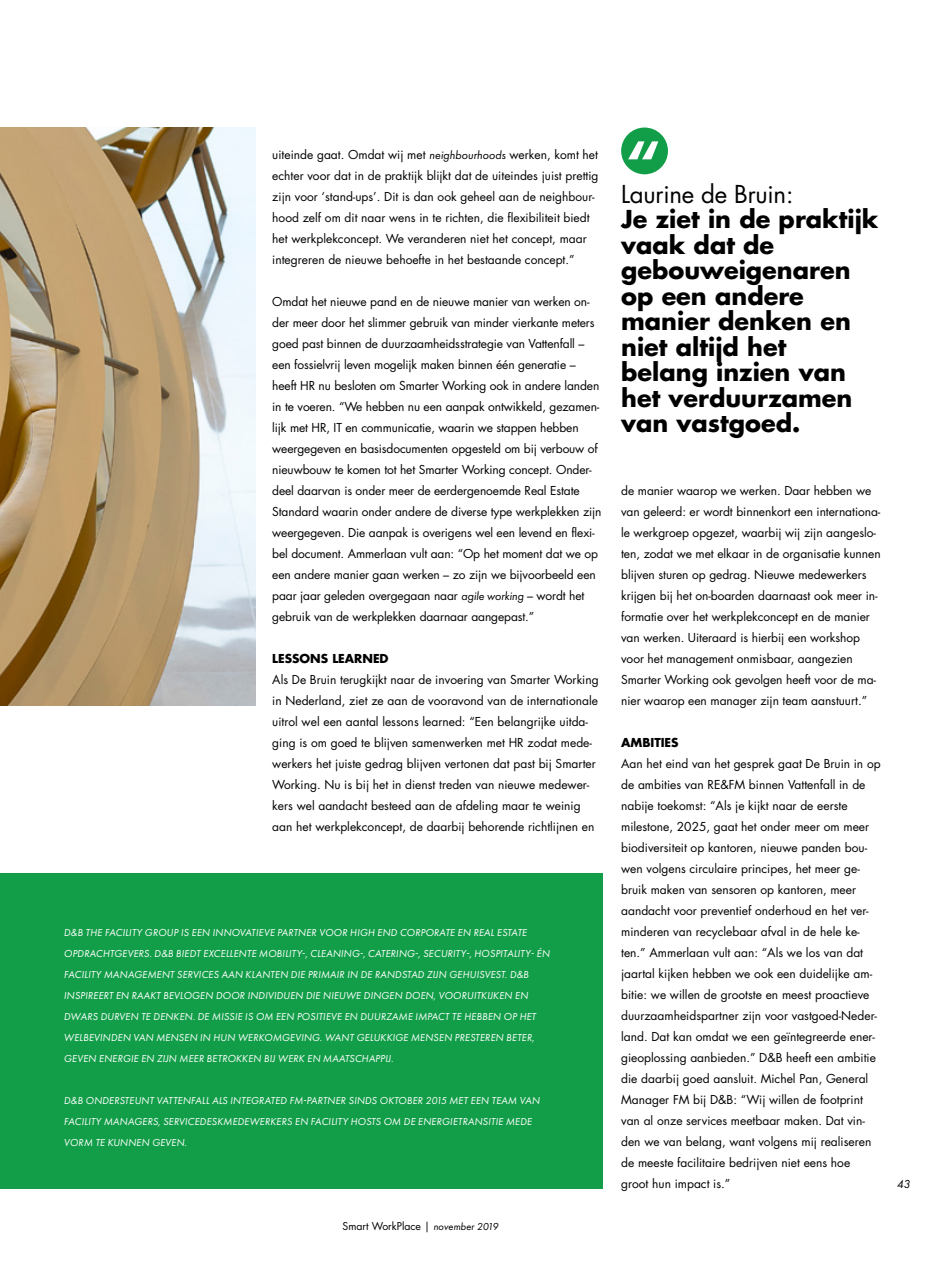
<style>
.page{position:relative;width:936px;height:1276px;background:#fff}
.page>*{position:absolute;margin:0;border:0;box-sizing:border-box;transform-origin:0 0}
.t1{font:700 54.3px "Futura";color:#fff}
.t2{font:700 24px/25.5px "Futura";color:#000}
.t3{font:24px "Futura";letter-spacing:-.01em;color:#000}
.t4{font:12px/21px "Futura";color:#000}
.t5{font:700 12px "Futura";color:#000}
.t6{font:italic 12px "Futura PT";color:#000}
.t7{font:italic 10.5px/21px "Futura PT";letter-spacing:.01em;color:#fff}
.t8{font:10.5px "Futura";color:#000}
.s1{font-family:"Futura PT";font-style:italic}
</style>
<div class="page">
<img style="left:0;top:128px;width:255px;height:577px">
<div style="left:0;top:873px;width:602px;height:315px;background:#129e48"></div>
<div style="left:621px;top:128px;width:47px;height:46px;background:#129e48;border-radius:50%"></div>
<p class="t4" style="left:272px;top:144px;width:328px">uiteinde gaat. Omdat wij met <span class="s1">neighbourhoods</span> werken, komt het echter voor dat in de praktijk blijkt dat de uiteindes juist prettig zijn voor ‘stand-ups’. Dit is dan ook geheel aan de neighbour&shy;hood zelf om dit naar wens in te richten, die flexibiliteit biedt het werkplekconcept. We veranderen niet het concept, maar integreren de nieuwe behoefte in het bestaande concept.”</p>
<p class="t4" style="left:272px;top:291px;width:331px">Omdat het nieuwe pand en de nieuwe manier van werken on&shy;der meer door het slimmer gebruik van minder vierkante meters goed past binnen de duurzaamheidsstrategie van Vattenfall – een fossielvrij leven mogelijk maken binnen één generatie – heeft HR nu besloten om Smarter Working ook in andere landen in te voeren. “We hebben nu een aanpak ontwikkeld, gezamen&shy;lijk met HR, IT en communicatie, waarin we stappen hebben weergegeven en basisdocumenten opgesteld om bij verbouw of nieuwbouw te komen tot het Smarter Working concept. Onder&shy;deel daarvan is onder meer de eerdergenoemde Real Estate Standard waarin onder andere de diverse type werkplekken zijn weergegeven. Die aanpak is overigens wel een levend en flexi&shy;bel document. Ammerlaan vult aan: “Op het moment dat we op een andere manier gaan werken – zo zijn we bijvoorbeeld een paar jaar geleden overgegaan naar <span class="s1">agile working</span> – wordt het gebruik van de werkplekken daarnaar aangepast.”</p>
<p class="t5" style="left:272px;top:651px;width:118px">LESSONS LEARNED</p>
<p class="t4" style="left:272px;top:669px;width:328px">Als De Bruin terugkijkt naar de invoering van Smarter Working in Nederland, ziet ze aan de vooravond van de internationale uitrol wel een aantal lessons learned: “Een belangrijke uitda&shy;ging is om goed te blijven samenwerken met HR zodat mede&shy;werkers het juiste gedrag blijven vertonen dat past bij Smarter Working. Nu is bij het in dienst treden van nieuwe medewer&shy;kers wel aandacht besteed aan de afdeling maar te weinig aan het werkplekconcept, de daarbij behorende richtlijnen en</p>
<p class="t7" style="left:64px;top:922px;width:487px">D&amp;B THE FACILITY GROUP IS EEN INNOVATIEVE PARTNER VOOR HIGH END CORPORATE EN REAL ESTATE OPDRACHTGEVERS. D&amp;B BIEDT EXCELLENTE MOBILITY-, CLEANING-, CATERING-, SECURITY-, HOSPITALITY- ÉN FACILITY MANAGEMENT SERVICES AAN KLANTEN DIE PRIMAIR IN DE RANDSTAD ZIJN GEHUISVEST. D&amp;B INSPIREERT EN RAAKT BEVLOGEN DOOR INDIVIDUEN DIE NIEUWE DINGEN DOEN, VOORUITKIJKEN EN DWARS DURVEN TE DENKEN. DE MISSIE IS OM EEN POSITIEVE EN DUURZAME IMPACT TE HEBBEN OP HET WELBEVINDEN VAN MENSEN IN HUN WERKOMGEVING. WANT GELUKKIGE MENSEN PRESTEREN BETER, GEVEN ENERGIE EN ZIJN MEER BETROKKEN BIJ WERK EN MAATSCHAPPIJ.</p>
<p class="t7" style="left:64px;top:1090px;width:477px">D&amp;B ONDERSTEUNT VATTENFALL ALS INTEGRATED FM-PARTNER SINDS OKTOBER 2015 MET EEN TEAM VAN<br>FACILITY MANAGERS, SERVICEDESKMEDEWERKERS EN FACILITY HOSTS OM DE ENERGIETRANSITIE MEDE<br>VORM TE KUNNEN GEVEN.</p>
<p class="t8" style="left:342px;top:1219px;width:157px">Smart WorkPlace | <span class="s1">november 2019</span></p>
<h1 class="t1" style="left:627px;top:126px;width:36px">“</h1>
<h2 class="t3" style="left:621px;top:178px;width:174px">Laurine de Bruin:</h2>
<h2 class="t2" style="left:621px;top:206px;width:259px">Je ziet in de praktijk vaak dat de gebouweigenaren op een andere manier denken en niet altijd het belang inzien van het verduurzamen van vastgoed.</h2>
<p class="t4" style="left:621px;top:480px;width:261px">de manier waarop we werken. Daar hebben we van geleerd: er wordt binnenkort een internationa&shy;le werkgroep opgezet, waarbij wij zijn aangeslo&shy;ten, zodat we met elkaar in de organisatie kunnen blijven sturen op gedrag. Nieuwe medewerkers krijgen bij het on-boarden daarnaast ook meer in&shy;formatie over het werkplekconcept en de manier van werken. Uiteraard is hierbij een workshop voor het management onmisbaar, aangezien Smarter Working ook gevolgen heeft voor de ma&shy;nier waarop een manager zijn team aanstuurt.”</p>
<p class="t5" style="left:621px;top:735px;width:59px">AMBITIES</p>
<p class="t4" style="left:621px;top:753px;width:261px">Aan het eind van het gesprek gaat De Bruin in op de ambities van RE&amp;FM binnen Vattenfall in de nabije toekomst: “Als je kijkt naar de eerste milestone, 2025, gaat het onder meer om meer biodiversiteit op kantoren, nieuwe panden bou&shy;wen volgens circulaire principes, het meer ge&shy;bruik maken van sensoren op kantoren, meer aandacht voor preventief onderhoud en het ver&shy;minderen van recyclebaar afval in de hele ke&shy;ten.” Ammerlaan vult aan: “Als we los van dat jaartal kijken hebben we ook een duidelijke am&shy;bitie: we willen de grootste en meest proactieve duurzaamheidspartner zijn voor vastgoed-Neder&shy;land. Dat kan omdat we een geïntegreerde ener&shy;gieoplossing aanbieden.” D&amp;B heeft een ambitie die daarbij goed aansluit. Michel Pan, General Manager FM bij D&amp;B: “Wij willen de footprint van al onze services meetbaar maken. Dat vin&shy;den we van belang, want volgens mij realiseren de meeste facilitaire bedrijven niet eens hoe<br>groot hun impact is.”</p>
<p class="t6" style="left:896px;top:1177px;width:15px">43</p>
</div>
